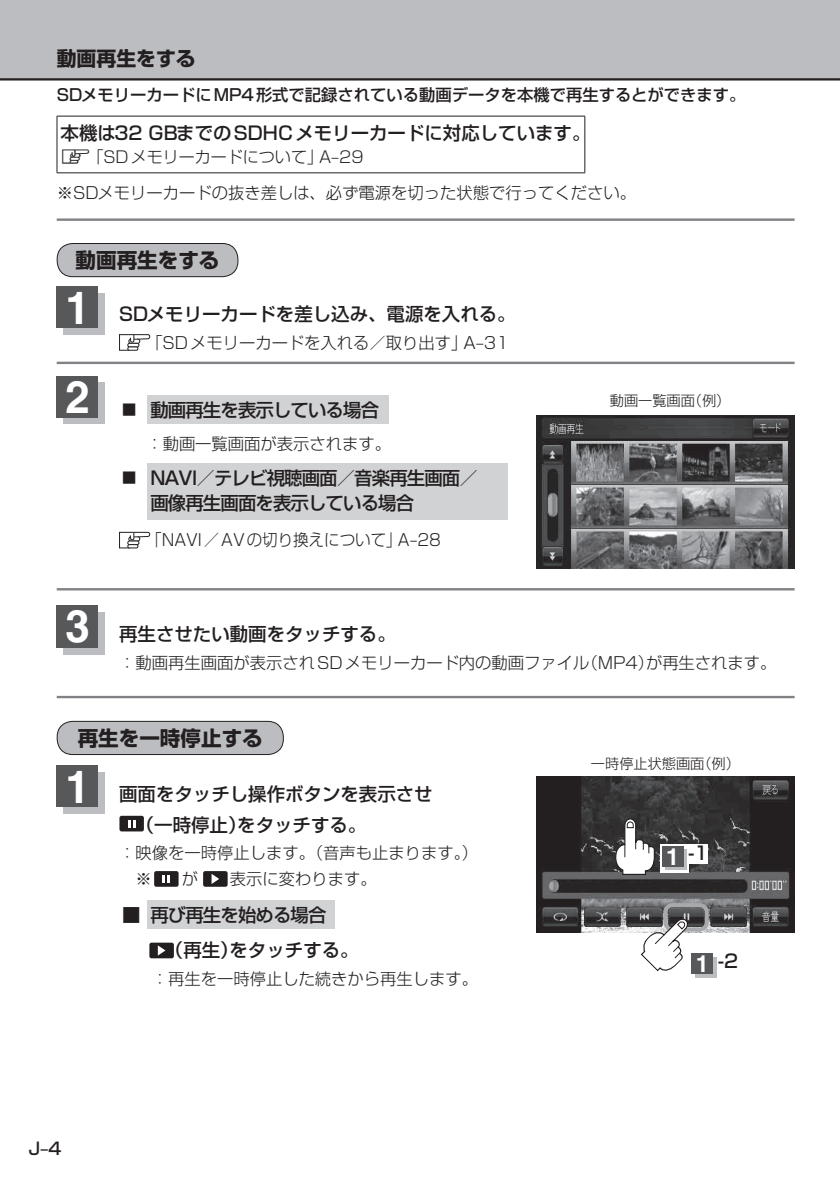
<style>
.page{position:relative;width:840px;height:1191px;background:#fff}
.page>*{position:absolute;margin:0;border:0;box-sizing:border-box;transform-origin:0 0}
.t1{font:700 45.2px "Helvetica";color:#fff}
.t2{font:20.6px "Shin Go Pro Bold 90 msp RKSJ H";color:#231f20}
.t3{font:19.8px "Shin Go Pro Bold 90 msp RKSJ H";color:#231f20}
.t4{font:18.4px/30.4px "Shin Go Pro Medium 90 msp RKSJ H";color:#231f20}
.t5{font:18.4px/25.6px "Shin Go Pro Medium 90 msp RKSJ H";letter-spacing:-.05em;color:#231f20}
.t6{font:17px "Shin Go Pro Medium 90 msp RKSJ H";color:#231f20}
.t7{font:16.2px/25.8px "Shin Go Pro Light 90 msp RKSJ H";color:#231f20}
.t8{font:16.2px "Shin Go Pro Medium 90 msp RKSJ H";color:#231f20}
.t9{font:16.2px "Shin Go Pro Light 90 msp RKSJ H";color:#231f20;scale:.95 1}
.t10{font:16px "Shin Go Pro Light 90 msp RKSJ H";color:#231f20}
.t11{font:14.2px "Shin Go Pro Light 90 msp RKSJ H";color:#231f20}
.s1{font-size:14.2px}
.s2{font-family:"Helvetica";font-weight:700;font-size:23.4px;color:#fff}
</style>
<div class="page">
<div style="left:0;top:0;width:839px;height:79px;background:#bcbdc0"></div>
<hr style="left:0;top:78px;width:839px;height:2px;background:#231f20">
<hr style="left:57px;top:218px;width:737px;height:3px;background:#808285">
<div style="left:63px;top:293px;width:42px;height:42px;background:#bcbdc0"></div>
<div style="left:57px;top:286px;width:41px;height:42px;background:#57585a"></div>
<svg style="left:119px;top:334px;width:31px;height:16px"></svg>
<hr style="left:57px;top:362px;width:737px;height:2px;background:#808285">
<div style="left:63px;top:383px;width:42px;height:41px;background:#bcbdc0"></div>
<div style="left:57px;top:376px;width:41px;height:41px;background:#57585a"></div>
<div style="left:147px;top:395px;width:242px;height:29px;background:#d1d2d4"></div>
<div style="left:147px;top:463px;width:360px;height:57px;background:#d1d2d4"></div>
<svg style="left:119px;top:532px;width:31px;height:16px"></svg>
<div style="left:63px;top:612px;width:42px;height:43px;background:#bcbdc0"></div>
<div style="left:57px;top:605px;width:41px;height:43px;background:#57585a"></div>
<hr style="left:57px;top:588px;width:737px;height:2px;background:#808285">
<hr style="left:57px;top:696px;width:737px;height:2px;background:#808285">
<img style="left:536px;top:415px;width:258px;height:153px">
<div style="left:57px;top:243px;width:181px;height:34px;background:#bcbdc0;border-radius:16px"></div>
<div style="left:57px;top:243px;width:181px;height:34px;border:1px solid #231f20;border-radius:16px"></div>
<hr style="left:57px;top:116px;width:527px;height:1px;background:#231f20">
<hr style="left:57px;top:116px;width:1px;height:57px;background:#231f20">
<hr style="left:584px;top:116px;width:1px;height:57px;background:#231f20">
<hr style="left:57px;top:172px;width:527px;height:1px;background:#231f20">
<div style="left:119px;top:815px;width:25px;height:16px;background:#231f20;border-radius:2px"></div>
<svg style="left:128px;top:820px;width:7px;height:7px"></svg>
<div style="left:154px;top:871px;width:24px;height:15px;background:#231f20;border-radius:2px"></div>
<svg style="left:162px;top:875px;width:8px;height:8px"></svg>
<div style="left:203px;top:871px;width:24px;height:15px;background:#231f20;border-radius:2px"></div>
<svg style="left:211px;top:874px;width:8px;height:10px"></svg>
<div style="left:147px;top:900px;width:187px;height:28px;background:#d1d2d4"></div>
<div style="left:149px;top:942px;width:25px;height:16px;background:#231f20;border-radius:2px"></div>
<svg style="left:158px;top:945px;width:7px;height:10px"></svg>
<img style="left:536px;top:776px;width:258px;height:156px">
<svg style="left:614px;top:818px;width:40px;height:57px"></svg>
<svg style="left:659px;top:844px;width:29px;height:28px"></svg>
<svg style="left:665px;top:849px;width:21px;height:21px"></svg>
<div style="left:661px;top:846px;width:21px;height:21px;background:#57585a"></div>
<div style="left:688px;top:844px;width:20px;height:20px;background:#fff"></div>
<div style="left:63px;top:772px;width:42px;height:41px;background:#bcbdc0"></div>
<div style="left:57px;top:765px;width:41px;height:42px;background:#57585a"></div>
<div style="left:663px;top:903px;width:45px;height:28px;border:4px solid #a8a9ad;border-radius:7px"></div>
<svg style="left:635px;top:909px;width:68px;height:63px"></svg>
<svg style="left:689px;top:951px;width:28px;height:27px"></svg>
<div style="left:695px;top:956px;width:20px;height:21px;background:linear-gradient(to right,#bcbdc0,#bcbdc0)"></div>
<div style="left:691px;top:953px;width:21px;height:21px;background:#57585a"></div>
<div style="left:57px;top:721px;width:226px;height:33px;background:#bcbdc0;border-radius:16px"></div>
<div style="left:57px;top:721px;width:226px;height:34px;border:1px solid #231f20;border-radius:16px"></div>
<p class="t3" style="left:57px;top:51px;width:140px">動画再生をする</p>
<p class="t8" style="left:57px;top:89px;width:690px">SDメモリーカードにMP4形式で記録されている動画データを本機で再生するとができます。</p>
<p class="t4" style="left:60px;top:120px;width:531px">本機は32 GBまでのSDHCメモリーカードに対応しています。</p>
<p class="t10" style="left:87px;top:151px;width:277px">「SDメモリーカードについて」A‒29</p>
<p class="t7" style="left:57px;top:182px;width:580px">※SDメモリーカードの抜き差しは、必ず電源を切った状態で行ってください。</p>
<p class="t2" style="left:75px;top:252px;width:145px">動画再生をする</p>
<h1 class="t1" style="left:65px;top:291px;width:26px">1</h1>
<h1 class="t1" style="left:65px;top:380px;width:26px">2</h1>
<h1 class="t1" style="left:65px;top:610px;width:26px">3</h1>
<p class="t4" style="left:119px;top:301px;width:398px">SDメモリーカードを差し込み、電源を入れる。</p>
<p class="t7" style="left:146px;top:332px;width:364px">「SDメモリーカードを入れる／取り出す」A‒31</p>
<p class="t5" style="left:122px;top:399px;width:258px"><span class="s1">■</span> 動画再生を表示している場合</p>
<p class="t7" style="left:119px;top:433px;width:273px">　 ：動画一覧画面が表示されます。</p>
<p class="t5" style="left:150px;top:467px;width:329px;text-indent:-28px"><span class="s1">■</span> NAVI／テレビ視聴画面／音楽再生画面／画像再生画面を表示している場合</p>
<p class="t9" style="left:146px;top:534px;width:311px">「NAVI／AVの切り換えについて」A‒28</p>
<p class="t11" style="left:609px;top:395px;width:122px">動画一覧画面（例）</p>
<p class="t4" style="left:119px;top:621px;width:278px">再生させたい動画をタッチする。</p>
<p class="t7" style="left:119px;top:651px;width:658px">：動画再生画面が表示されSDメモリーカード内の動画ファイル（MP4）が再生されます。</p>
<p class="t2" style="left:78px;top:730px;width:186px">再生を一時停止する</p>
<h1 class="t1" style="left:65px;top:770px;width:26px">1</h1>
<p class="t4" style="left:136px;top:782px;width:298px;text-indent:-17px">画面をタッチし操作ボタンを表示させ（一時停止）をタッチする。</p>
<p class="t7" style="left:119px;top:842px;width:360px">：映像を一時停止します。（音声も止まります。）　※</p>
<p class="t7" style="left:182px;top:868px;width:18px">が</p>
<p class="t7" style="left:230px;top:868px;width:148px">表示に変わります。</p>
<p class="t5" style="left:165px;top:899px;width:195px;line-height:35.8px;text-indent:-43px">■ 再び再生を始める場合<br>（再生）をタッチする。</p>
<p class="t7" style="left:119px;top:967px;width:360px">　　： 再生を一時停止した続きから再生します。</p>
<p class="t6" style="left:28px;top:1142px;width:35px">J‒4</p>
<p class="t11" style="left:590px;top:758px;width:150px">一時停止状態画面（例）</p>
<p class="t4" style="left:665px;top:840px;width:44px"><span class="s2">1</span> -1</p>
<p class="t4" style="left:695px;top:948px;width:44px"><span class="s2">1</span> -2</p>
</div>
